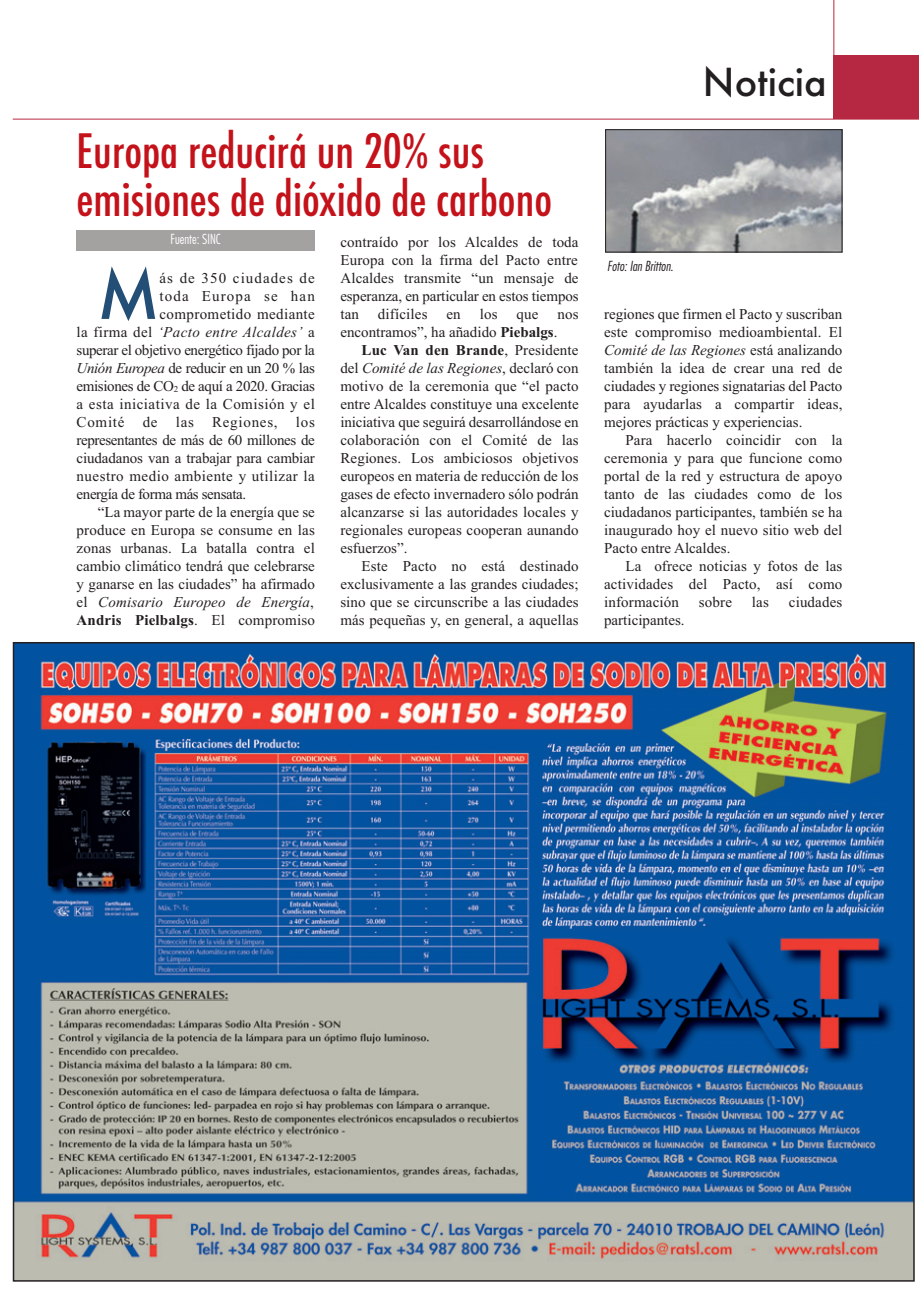
<style>
.page{position:relative;width:919px;height:1289px;background:#fff}
.page>*{position:absolute;margin:0;border:0;box-sizing:border-box;transform-origin:0 0}
.t1{font:500 64.8px "Futura";color:#234e76}
.t2{font:500 condensed 46.05px/47.7px "Futura";color:#c4121a}
.t3{font:500 37.5px "Futura";color:#231f20}
.t4{font:15px/18px "Times New Roman";letter-spacing:.005em;color:#231f20;text-align:justify}
.t5{font:15px "Times New Roman";letter-spacing:-.025em;color:#231f20}
.t6{font:15px "Times New Roman";letter-spacing:.03em;color:#231f20}
.t7{font:italic 15px "Times New Roman";letter-spacing:.01em;color:#231f20}
.t8{font:700 15px "Times New Roman";letter-spacing:.01em;color:#231f20}
.t9{font:15px "Times New Roman";letter-spacing:.05em;color:#231f20}
.t10{font:15px "Times New Roman";letter-spacing:.025em;color:#231f20}
.t11{font:15px "Times New Roman";letter-spacing:.07em;color:#231f20}
.t12{font:15px "Times New Roman";letter-spacing:.075em;color:#231f20}
.t13{font:italic 300 condensed 13.5px "Futura";color:#231f20}
.t14{font:300 condensed 13.5px "Futura";color:#fff}
.s1{font-style:normal}
.s2{font-style:italic}
.s3{font-size:9px}
.s4{font-weight:400}
.s5{font-weight:700}
</style>
<div class="page">
<img style="left:607px;top:131px;width:233px;height:119px">
<div style="left:605px;top:129px;width:237px;height:123px;border:1px solid #231f20"></div>
<div style="left:77px;top:230px;width:238px;height:20px;background:#a4a1a1"></div>
<div style="left:833px;top:55px;width:85px;height:64px;background:#b62841"></div>
<hr style="left:833px;top:0;width:1px;height:119px;background:#b62841">
<hr style="left:13px;top:119px;width:905px;height:1px;background:#b62841">
<img style="left:16px;top:645px;width:895px;height:633px">
<h2 class="t2" style="left:77px;top:128px;width:477px">Europa reducirá un 20% sus emisiones de dióxido de carbono</h2>
<p class="t14" style="left:170px;top:233px;width:52px">Fuente: SINC</p>
<h1 class="t1" style="left:97px;top:258px;width:64px">M</h1>
<p class="t11" style="left:159px;top:272px;width:157px">ás de 350 ciudades de</p>
<p class="t12" style="left:159px;top:290px;width:157px">toda Europa se han</p>
<p class="t10" style="left:159px;top:308px;width:157px">comprometido mediante</p>
<p class="t7" style="left:77px;top:326px;width:240px"><span class="s1">la firma del</span> ‘Pacto entre Alcaldes’ <span class="s1">a</span></p>
<p class="t5" style="left:77px;top:344px;width:240px">superar el objetivo energético fijado por la</p>
<p class="t5" style="left:77px;top:362px;width:240px"><span class="s2">Unión Europea</span> de reducir en un 20 % las</p>
<p class="t5" style="left:77px;top:380px;width:240px">emisiones de CO<span class="s3">2</span> de aquí a 2020. Gracias</p>
<p class="t6" style="left:77px;top:398px;width:240px">a esta iniciativa de la Comisión y el</p>
<p class="t9" style="left:77px;top:416px;width:240px">Comité de las Regiones, los</p>
<p class="t5" style="left:77px;top:434px;width:240px">representantes de más de 60 millones de</p>
<p class="t4" style="left:77px;top:450px;width:240px">ciudadanos van a trabajar para cambiar</p>
<p class="t6" style="left:77px;top:470px;width:240px">nuestro medio ambiente y utilizar la</p>
<p class="t5" style="left:77px;top:488px;width:171px">energía de forma más sensata.</p>
<p class="t4" style="left:98px;top:504px;width:218px">“La mayor parte de la energía que se</p>
<p class="t4" style="left:77px;top:522px;width:240px">produce en Europa se consume en las</p>
<p class="t4" style="left:77px;top:540px;width:240px">zonas urbanas. La batalla contra el</p>
<p class="t4" style="left:77px;top:558px;width:240px">cambio climático tendrá que celebrarse</p>
<p class="t4" style="left:77px;top:576px;width:240px">y ganarse en las ciudades” ha afirmado</p>
<p class="t7" style="left:77px;top:596px;width:239px"><span class="s1">el</span> Comisario Europeo de Energía<span class="s1">,</span></p>
<p class="t8" style="left:77px;top:615px;width:240px">Andris Pielbalgs<span class="s4">. El compromiso</span></p>
<p class="t4" style="left:340px;top:234px;width:240px">contraído por los Alcaldes de toda Europa con la firma del Pacto entre Alcaldes transmite “un mensaje de esperanza, en particular en estos tiempos tan</p>
<p class="t4" style="left:378px;top:306px;width:51px">difíciles</p>
<p class="t4" style="left:446px;top:306px;width:16px">en</p>
<p class="t4" style="left:479px;top:306px;width:19px">los</p>
<p class="t4" style="left:516px;top:306px;width:23px">que</p>
<p class="t4" style="left:340px;top:306px;width:240px;text-indent:217px">nos encontramos”, ha añadido <span class="s5">Piebalgs</span>.</p>
<p class="t4" style="left:340px;top:342px;width:240px;text-indent:21px"><span class="s5">Luc Van den Brande</span>, Presidente del <span class="s2">Comité de las Regiones</span>, declaró con motivo de la ceremonia que “el pacto entre Alcaldes constituye una excelente iniciativa que seguirá desarrollándose en colaboración con el Comité de las Regiones. Los ambiciosos objetivos europeos en materia de reducción de los gases de efecto invernadero sólo podrán alcanzarse si las autoridades locales y regionales europeas cooperan aunando esfuerzos”.</p>
<p class="t4" style="left:340px;top:558px;width:240px;text-indent:21px">Este Pacto no está destinado exclusivamente a las grandes ciudades; sino que se circunscribe a las ciudades más pequeñas y, en general, a aquellas</p>
<h3 class="t3" style="left:702px;top:62px;width:125px">Noticia</h3>
<p class="t13" style="left:607px;top:260px;width:70px">Foto:Ian Britton.</p>
<p class="t4" style="left:604px;top:306px;width:240px">regiones que firmen el Pacto y suscriban este compromiso medioambiental. El <span class="s2">Comité de las Regiones</span> está analizando también la idea de crear una red de ciudades y regiones signatarias del Pacto para ayudarlas a compartir ideas, mejores prácticas y experiencias.</p>
<p class="t4" style="left:604px;top:432px;width:240px;text-indent:21px">Para hacerlo coincidir con la ceremonia y para que funcione como portal de la red y estructura de apoyo tanto de las ciudades como de los ciudadanos participantes, también se ha inaugurado hoy el nuevo sitio web del Pacto entre Alcaldes.</p>
<p class="t4" style="left:604px;top:558px;width:240px;text-indent:21px">La ofrece noticias y fotos de las actividades del Pacto, así como información</p>
<p class="t4" style="left:699px;top:594px;width:35px">sobre</p>
<p class="t4" style="left:752px;top:594px;width:18px">las</p>
<p class="t4" style="left:788px;top:594px;width:55px">ciudades</p>
<p class="t4" style="left:604px;top:612px;width:82px">participantes.</p>
</div>
